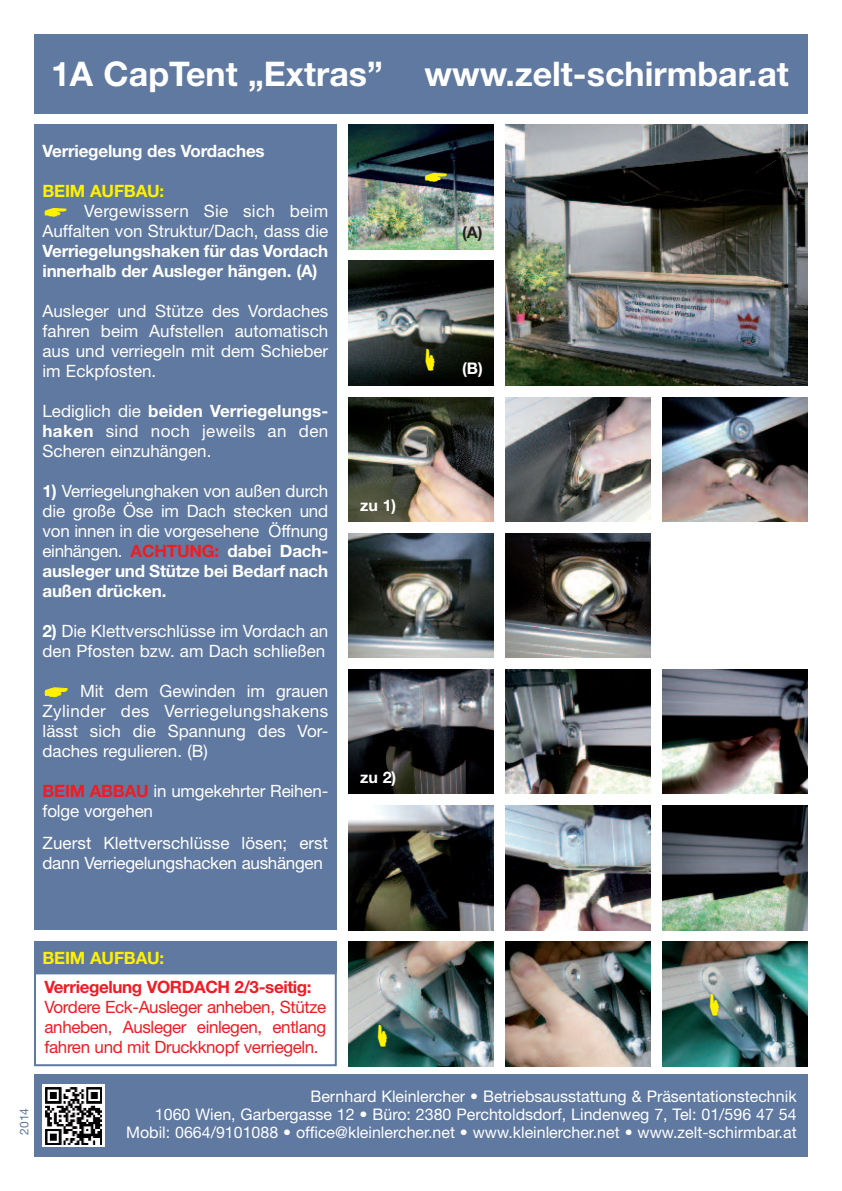
<style>
.page{position:relative;width:842px;height:1191px;background:#fff}
.page>*{position:absolute;margin:0;border:0;box-sizing:border-box;transform-origin:0 0}
.t1{font:700 34px "Helvetica Neue";color:#fff}
.t2{font:17px/20px "Helvetica Neue";color:#fff;text-align:justify}
.t3{font:17px/20px "Helvetica Neue";letter-spacing:-.02em;color:#ee1d23;text-align:justify}
.t4{font:700 17px/20px "Helvetica Neue";letter-spacing:-.01em;color:#fff}
.t5{font:700 17px "Helvetica Neue";letter-spacing:-.02em;color:#ee1d23}
.t6{font:700 17px "Helvetica Neue";letter-spacing:-.01em;color:#fff101}
.t7{font:16px/18px "Helvetica Neue";color:#fff;text-align:right}
.t8{font:700 16px "Helvetica Neue";color:#fff}
.t9{font:700 16px "Helvetica Neue";color:#231f20}
.t10{font:12px "Helvetica Neue";color:#6079a0}
.s1{font-weight:700}
.s2{font-weight:700;color:#ee1d23}
</style>
<div class="page">
<img style="left:505px;top:397px;width:146px;height:125px">
<img style="left:662px;top:397px;width:146px;height:125px">
<img style="left:348px;top:533px;width:146px;height:125px">
<img style="left:505px;top:533px;width:146px;height:125px">
<img style="left:348px;top:805px;width:146px;height:125px">
<img style="left:505px;top:805px;width:146px;height:125px">
<img style="left:662px;top:669px;width:146px;height:125px">
<img style="left:505px;top:125px;width:303px;height:261px">
<img style="left:348px;top:669px;width:146px;height:125px">
<img style="left:662px;top:805px;width:146px;height:125px">
<img style="left:348px;top:941px;width:146px;height:125px">
<img style="left:505px;top:941px;width:146px;height:125px">
<img style="left:662px;top:941px;width:146px;height:125px">
<img style="left:505px;top:669px;width:146px;height:125px">
<img style="left:348px;top:261px;width:146px;height:125px">
<img style="left:348px;top:125px;width:146px;height:124px">
<img style="left:348px;top:397px;width:146px;height:125px">
<div style="left:34px;top:125px;width:303px;height:805px;background:#6079a0"></div>
<div style="left:34px;top:1074px;width:774px;height:83px;background:#6079a0"></div>
<svg style="left:43px;top:1084px;width:62px;height:63px"></svg>
<img style="left:45px;top:1087px;width:56px;height:57px">
<div style="left:34px;top:34px;width:774px;height:79px;background:#6079a0"></div>
<div style="left:34px;top:972px;width:303px;height:94px;border:2px solid #6079a0"></div>
<div style="left:34px;top:941px;width:303px;height:31px;background:#6079a0"></div>
<svg style="left:425px;top:173px;width:22px;height:9px"></svg>
<svg style="left:426px;top:349px;width:9px;height:21px"></svg>
<svg style="left:378px;top:1024px;width:9px;height:22px"></svg>
<svg style="left:710px;top:994px;width:9px;height:21px"></svg>
<h1 class="t1" style="left:51px;top:62px;width:739px">1A CapTent „Extras” www.zelt-schirmbar.at</h1>
<p class="t4" style="left:43px;top:142px;width:224px">Verriegelung des Vordaches</p>
<p class="t6" style="left:43px;top:185px;width:123px">BEIM AUFBAU:</p>
<p class="t2" style="left:43px;top:202px;width:287px;text-align:right">Vergewissern Sie sich beim<br>Auffalten von Struktur/Dach, dass die</p>
<p class="t4" style="left:43px;top:242px;width:287px">Verriegelungshaken für das Vordach innerhalb der Ausleger hängen. (A)</p>
<p class="t2" style="left:43px;top:302px;width:287px">Ausleger und Stütze des Vordaches fahren beim Aufstellen automatisch aus und verriegeln mit dem Schieber im Eckpfosten.</p>
<p class="t2" style="left:43px;top:402px;width:287px">Lediglich die <span class="s1">beiden Verriegelungs&shy;haken</span> sind noch jeweils an den Scheren einzuhängen.</p>
<p class="t2" style="left:43px;top:482px;width:287px"><span class="s1">1)</span> Verriegelunghaken von außen durch die große Öse im Dach stecken und von innen in die vorgesehene Öffnung einhängen. <span class="s2">ACHTUNG:</span> <span class="s1">dabei Dach&shy;ausleger und Stütze bei Bedarf nach außen drücken.</span></p>
<p class="t2" style="left:43px;top:622px;width:287px"><span class="s1">2)</span> Die Klettverschlüsse im Vordach an den Pfosten bzw. am Dach schließen</p>
<p class="t2" style="left:43px;top:682px;width:287px;text-indent:38px">Mit dem Gewinden im grauen Zylinder des Verriegelungshakens lässt sich die Spannung des Vor&shy;daches regulieren. (B)</p>
<p class="t2" style="left:43px;top:782px;width:287px"><span class="s2">BEIM ABBAU</span> in umgekehrter Reihen&shy;folge vorgehen</p>
<p class="t2" style="left:43px;top:834px;width:287px">Zuerst Klettverschlüsse lösen; erst dann Verriegelungshacken aushängen</p>
<p class="t8" style="left:360px;top:499px;width:38px">zu 1)</p>
<p class="t8" style="left:360px;top:771px;width:38px">zu 2)</p>
<p class="t9" style="left:462px;top:227px;width:22px">(A)</p>
<p class="t8" style="left:462px;top:363px;width:22px">(B)</p>
<p class="t10" style="left:20px;top:1134px;width:28px;rotate:-90deg">2014</p>
<p class="t6" style="left:43px;top:951px;width:123px">BEIM AUFBAU:</p>
<p class="t5" style="left:45px;top:980px;width:269px">Verriegelung VORDACH 2/3-seitig:</p>
<p class="t3" style="left:45px;top:998px;width:283px">Vordere Eck-Ausleger anheben, Stütze anheben, Ausleger einlegen, entlang fahren und mit Druckknopf verriegeln.</p>
<p class="t7" style="left:126px;top:1089px;width:672px">Bernhard Kleinlercher • Betriebsausstattung &amp; Präsentationstechnik<br>1060 Wien, Garbergasse 12 • Büro: 2380 Perchtoldsdorf, Lindenweg 7, Tel: 01/596 47 54<br>Mobil: 0664/9101088 • office@kleinlercher.net • www.kleinlercher.net • www.zelt-schirmbar.at</p>
</div>
